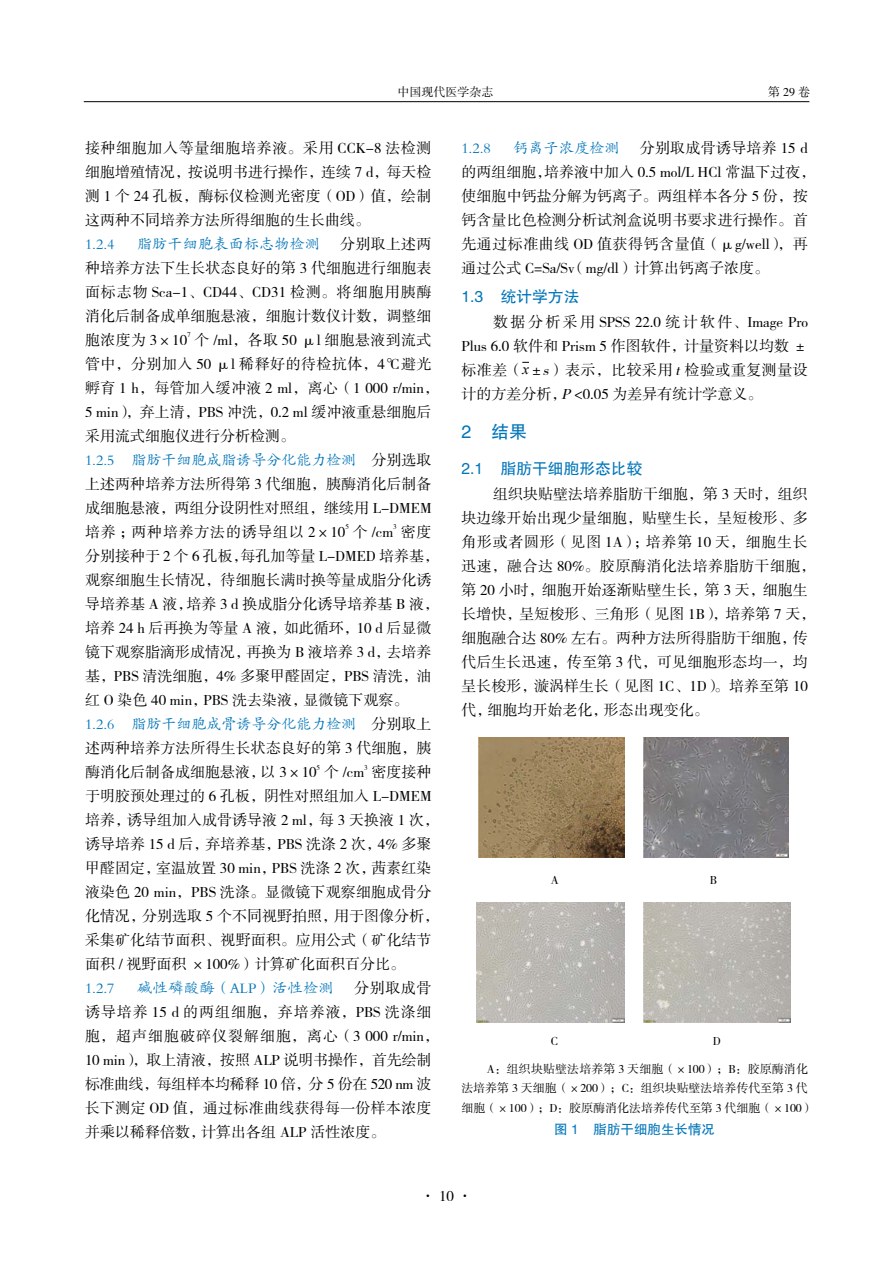
<style>
.page{position:relative;width:893px;height:1263px;background:#fff}
.page>*{position:absolute;margin:0;border:0;box-sizing:border-box;transform-origin:0 0}
.t1{font:18px "FZHTK GBK1 0";color:#0075b9}
.t2{font:15.75px "FZHTK GBK1 0";color:#0075b9}
.t3{font:15px/24px "FZSSK GBK1 0";color:#000}
.t4{font:15px/24px "FZSSK GBK1 0";letter-spacing:.065em;color:#000}
.t5{font:15px "FZKTK GBK1 0";color:#0075b9}
.t6{font:15px "FZKTK GBK1 0";letter-spacing:.04em;color:#0075b9}
.t7{font:15px "FZKTK GBK1 0";letter-spacing:.02em;color:#0075b9}
.t8{font:13.5px "FZHTK GBK1 0";color:#0075b9}
.t9{font:12px/19.5px "FZSSK GBK1 0";color:#000}
.t10{font:7.2px "FZSSK GBK1 0";color:#000}
.s1{font-family:"FZSSK GBK1 0";color:#000}
.s2{font-family:"Times New Roman";font-style:italic}
.s3{font-style:italic}
</style>
<div class="page">
<hr style="left:84px;top:101px;width:725px;height:1px;background:#000">
<img style="left:478px;top:738px;width:146px;height:120px">
<img style="left:643px;top:738px;width:146px;height:120px">
<img style="left:477px;top:902px;width:147px;height:120px">
<img style="left:643px;top:902px;width:147px;height:120px">
<p class="t9" style="left:397px;top:83px;width:97px">中国现代医学杂志</p>
<p class="t9" style="left:768px;top:83px;width:43px">第29卷</p>
<p class="t3" style="left:85px;top:137px;width:348px;text-align:justify">接种细胞加入等量细胞培养液。采用 CCK-8 法检测细胞增殖情况，按说明书进行操作，连续 7 d，每天检测 1 个 24 孔板，酶标仪检测光密度（OD）值，绘制这两种不同培养方法所得细胞的生长曲线。</p>
<p class="t5" style="left:85px;top:236px;width:31px">1.2.4</p>
<p class="t7" style="left:137px;top:236px;width:185px">脂肪干细胞表面标志物检测</p>
<p class="t3" style="left:85px;top:233px;width:348px;text-align:justify;text-indent:255px">分别取上述两种培养方法下生长状态良好的第 3 代细胞进行细胞表面标志物 Sca-1、CD44、CD31 检测。将细胞用胰酶消化后制备成单细胞悬液，细胞计数仪计数，调整细胞浓度为 3×10</p>
<p class="t10" style="left:187px;top:331px;width:5px">7</p>
<p class="t3" style="left:85px;top:329px;width:356px;text-indent:110px">个 /ml，各取 50 μl 细胞悬液到流式管中，分别加入 50 μl 稀释好的待检抗体，4℃避光孵育 1 h，每管加入缓冲液 2 ml，离心（1 000 r/min，<br>5 min），弃上清，PBS 冲洗，0.2 ml 缓冲液重悬细胞后采用流式细胞仪进行分析检测。</p>
<p class="t5" style="left:85px;top:452px;width:348px">1.2.5 脂肪干细胞成脂诱导分化能力检测 <span class="s1">分别选取</span></p>
<p class="t3" style="left:85px;top:473px;width:348px;text-align:justify">上述两种培养方法所得第 3 代细胞，胰酶消化后制备成细胞悬液，两组分设阴性对照组，继续用 L-DMEM培养；两种培养方法的诱导组以 2×10</p>
<p class="t10" style="left:345px;top:523px;width:5px">5</p>
<p class="t3" style="left:353px;top:521px;width:42px">个 /cm</p>
<p class="t10" style="left:393px;top:523px;width:5px">3</p>
<p class="t3" style="left:85px;top:521px;width:356px;text-indent:316px">密度分别接种于 2 个 6 孔板，每孔加等量 L-DMED 培养基，观察细胞生长情况，待细胞长满时换等量成脂分化诱导培养基 A 液，培养 3 d 换成脂分化诱导培养基 B 液，培养 24 h 后再换为等量 A 液，如此循环，10 d 后显微镜下观察脂滴形成情况，再换为 B 液培养 3 d，去培养基，PBS 清洗细胞，4% 多聚甲醛固定，PBS 清洗，油红 O 染色 40 min，PBS 洗去染液，显微镜下观察。</p>
<p class="t5" style="left:85px;top:716px;width:348px">1.2.6 脂肪干细胞成骨诱导分化能力检测 <span class="s1">分别取上</span></p>
<p class="t3" style="left:85px;top:737px;width:348px">述两种培养方法所得生长状态良好的第 3 代细胞，胰酶消化后制备成细胞悬液，以 3×10</p>
<p class="t10" style="left:317px;top:763px;width:5px">5</p>
<p class="t3" style="left:324px;top:761px;width:42px">个 /cm</p>
<p class="t10" style="left:364px;top:763px;width:5px">3</p>
<p class="t3" style="left:85px;top:761px;width:356px;text-indent:287px">密度接种于明胶预处理过的 6 孔板，阴性对照组加入 L-DMEM培养，诱导组加入成骨诱导液 2 ml，每 3 天换液 1 次，诱导培养 15 d 后，弃培养基，PBS 洗涤 2 次，4% 多聚甲醛固定，室温放置 30 min，PBS 洗涤 2 次，茜素红染液染色 20 min，PBS 洗涤。显微镜下观察细胞成骨分化情况，分别选取 5 个不同视野拍照，用于图像分析，采集矿化结节面积、视野面积。应用公式（矿化结节面积 / 视野面积 ×100%）计算矿化面积百分比。</p>
<p class="t5" style="left:85px;top:980px;width:31px">1.2.7</p>
<p class="t6" style="left:137px;top:980px;width:198px">碱性磷酸酶（ALP）活性检测</p>
<p class="t4" style="left:85px;top:977px;width:356px;text-indent:269px">分别取成骨诱导培养 15 d 的两组细胞，弃培养液，PBS 洗涤细胞，超声细胞破碎仪裂解细胞，离心（3 000 r/min，<br>10 min），取上清液，按照 alp</p>
<p class="t3" style="left:85px;top:1049px;width:348px;text-align:justify;text-indent:199px">说明书操作，首先绘制标准曲线，每组样本均稀释 10 倍，分 5 份在 520 nm 波长下测定 OD 值，通过标准曲线获得每一份样本浓度并乘以稀释倍数，计算出各组 ALP 活性浓度。</p>
<p class="t3" style="left:461px;top:137px;width:356px;text-indent:178px">分别取成骨诱导培养 15 d的两组细胞，培养液中加入 0.5 mol/L HCl 常温下过夜，使细胞中钙盐分解为钙离子。两组样本各分 5 份，按钙含量比色检测分析试剂盒说明书要求进行操作。首先通过标准曲线 OD 值获得钙含量值（μg/well），再通过公式 C=Sa/Sv（mg/dl）计算出钙离子浓度。</p>
<p class="t2" style="left:461px;top:288px;width:120px">1.3 统计学方法</p>
<p class="t3" style="left:461px;top:310px;width:348px;text-align:justify;text-indent:32px">数据分析采用 SPSS 22.0 统计软件、Image Pro Plus 6.0 软件和 Prism 5 作图软件，计量资料以均数 ±标准差（<span class="s2">x</span>±<span class="s3">s</span>）表示，比较采用 <span class="s3">t</span>检验或重复测量设计的方差分析，<span class="s3">P</span>&lt;0.05 为差异有统计学意义。</p>
<p class="t1" style="left:461px;top:422px;width:67px">2 结果</p>
<p class="t2" style="left:461px;top:460px;width:183px">2.1 脂肪干细胞形态比较</p>
<p class="t3" style="left:461px;top:482px;width:356px;text-indent:32px">组织块贴壁法培养脂肪干细胞，第 3 天时，组织块边缘开始出现少量细胞，贴壁生长，呈短梭形、多角形或者圆形（见图 1A）；培养第 10 天，细胞生长迅速，融合达 80%。胶原酶消化法培养脂肪干细胞，第 20 小时，细胞开始逐渐贴壁生长，第 3 天，细胞生长增快，呈短梭形、三角形（见图 1B），培养第 7 天，细胞融合达 80% 左右。两种方法所得脂肪干细胞，传代后生长迅速，传至第 3 代，可见细胞形态均一，均呈长梭形，漩涡样生长（见图 1C、1D）。培养至第 10代，细胞均开始老化，形态出现变化。</p>
<p class="t5" style="left:461px;top:140px;width:31px">1.2.8</p>
<p class="t5" style="left:513px;top:140px;width:108px">钙离子浓度检测</p>
<p class="t9" style="left:551px;top:871px;width:9px">A</p>
<p class="t9" style="left:710px;top:871px;width:9px">B</p>
<p class="t9" style="left:551px;top:1031px;width:9px">C</p>
<p class="t9" style="left:713px;top:1031px;width:9px">D</p>
<p class="t9" style="left:461px;top:1059px;width:354px;text-indent:26px">A：组织块贴壁法培养第 3 天细胞（×100）；B：胶原酶消化法培养第 3 天细胞（×200）；C：组织块贴壁法培养传代至第 3 代细胞（×100）；D：胶原酶消化法培养传代至第 3 代细胞（×100）</p>
<p class="t8" style="left:554px;top:1122px;width:162px">图 1 脂肪干细胞生长情况</p>
<p class="t3" style="left:420px;top:1184px;width:54px">· 10 ·</p>
</div>
